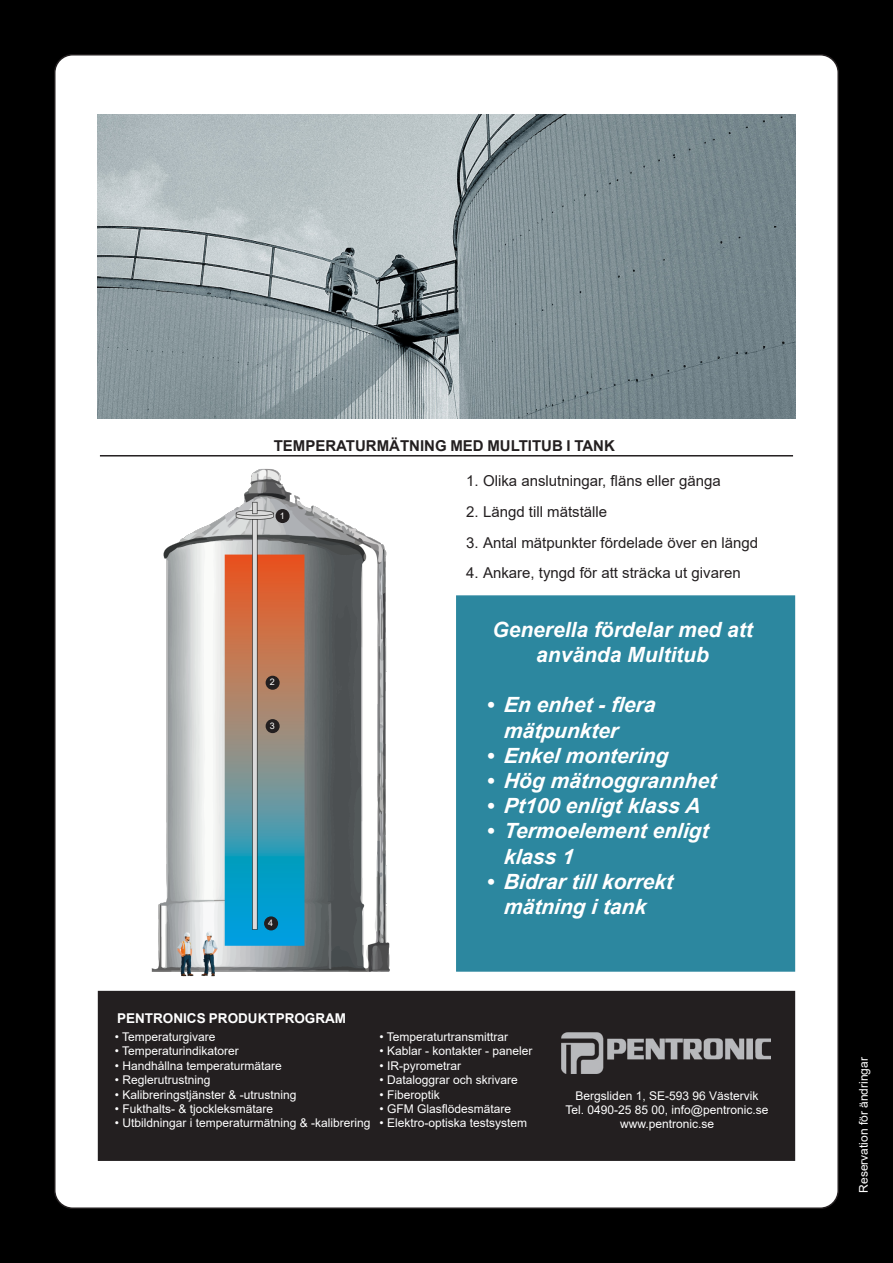
<style>
.page{position:relative;width:893px;height:1263px;background:#000}
.page>*{position:absolute;margin:0;border:0;box-sizing:border-box;transform-origin:0 0}
.H3_textruta{font:italic 700 21px/25.2px "Arial";color:#fff;text-align:center}
.t1{font:15px "Arial";color:#231f20}
.H3_Versaler{font:700 15px "Arial";color:#231f20}
.H4_vit{font:700 13.5px "Arial";color:#fff}
.Vit_text_i_svart_Pentronicruta{font:12px "Arial";color:#fff}
.Brödtext_vit{font:12px/14.4px "Arial";color:#fff;text-align:center}
.Vit_text_i_svart_Pentronicruta-2{font:9px "Arial";color:#fff}
</style>
<div class="page">
<div style="left:55px;top:55px;width:783px;height:1153px;background:#fff;border-radius:18px"></div>
<div style="left:99px;top:991px;width:695px;height:169px;background:#231f20"></div>
<div style="left:98px;top:991px;width:697px;height:170px;border:2px solid #231f20"></div>
<img style="left:561px;top:1032px;width:210px;height:42px">
<hr style="left:100px;top:455px;width:693px;height:1px;background:#231f20">
<img style="left:151px;top:469px;width:239px;height:508px">
<img style="left:98px;top:115px;width:697px;height:304px">
<div style="left:456px;top:595px;width:339px;height:377px;background:#2c879f;border:2px solid #2c879f"></div>
<div style="left:276px;top:510px;width:13px;height:12px;background:#231f20;border-radius:50%"></div>
<div style="left:276px;top:509px;width:14px;height:14px;border:2px solid #231f20;border-radius:50%"></div>
<div style="left:266px;top:676px;width:13px;height:13px;background:#231f20;border-radius:50%"></div>
<div style="left:266px;top:676px;width:14px;height:14px;border:2px solid #231f20;border-radius:50%"></div>
<div style="left:266px;top:720px;width:13px;height:12px;background:#231f20;border-radius:50%"></div>
<div style="left:266px;top:719px;width:14px;height:14px;border:2px solid #231f20;border-radius:50%"></div>
<div style="left:265px;top:917px;width:12px;height:13px;background:#231f20;border-radius:50%"></div>
<div style="left:264px;top:916px;width:14px;height:14px;border:2px solid #231f20;border-radius:50%"></div>
<p class="H3_Versaler" style="left:274px;top:435px;width:343px">TEMPERATURMÄTNING MED MULTITUB I TANK</p>
<p class="t1" style="left:466px;top:470px;width:256px">1. Olika anslutningar, fläns eller gänga</p>
<p class="t1" style="left:466px;top:501px;width:143px">2. Längd till mätställe</p>
<p class="t1" style="left:466px;top:532px;width:294px">3. Antal mätpunkter fördelade över en längd</p>
<p class="t1" style="left:466px;top:563px;width:276px">4. Ankare, tyngd för att sträcka ut givaren</p>
<p class="Vit_text_i_svart_Pentronicruta-2" style="left:280px;top:509px;width:7px">1</p>
<p class="Vit_text_i_svart_Pentronicruta-2" style="left:270px;top:676px;width:7px">2</p>
<p class="Vit_text_i_svart_Pentronicruta-2" style="left:270px;top:719px;width:7px">3</p>
<p class="Vit_text_i_svart_Pentronicruta-2" style="left:268px;top:916px;width:7px">4</p>
<p class="H3_textruta" style="left:492px;top:617px;width:262px">Generella fördelar med att använda Multitub</p>
<p class="H3_textruta" style="left:503px;top:693px;width:156px;text-align:left;text-indent:-17px">• En enhet - flera mätpunkter</p>
<p class="H3_textruta" style="left:486px;top:743px;width:186px">• Enkel montering</p>
<p class="H3_textruta" style="left:486px;top:769px;width:231px">• Hög mätnoggrannhet</p>
<p class="H3_textruta" style="left:486px;top:794px;width:218px">• Pt100 enligt klass A</p>
<p class="H3_textruta" style="left:503px;top:819px;width:206px;text-align:left;text-indent:-17px">• Termoelement enligt klass 1</p>
<p class="H3_textruta" style="left:486px;top:869px;width:188px">• Bidrar till korrekt mätning i tank</p>
<p class="H4_vit" style="left:117px;top:1009px;width:231px">PENTRONICS PRODUKTPROGRAM</p>
<p class="Vit_text_i_svart_Pentronicruta" style="left:115px;top:1028px;width:102px">• Temperaturgivare</p>
<p class="Vit_text_i_svart_Pentronicruta" style="left:115px;top:1043px;width:126px">• Temperaturindikatorer</p>
<p class="Vit_text_i_svart_Pentronicruta" style="left:115px;top:1057px;width:168px">• Handhållna temperaturmätare</p>
<p class="Vit_text_i_svart_Pentronicruta" style="left:115px;top:1072px;width:97px">• Reglerutrustning</p>
<p class="Vit_text_i_svart_Pentronicruta" style="left:115px;top:1086px;width:183px">• Kalibreringstjänster &amp; -utrustning</p>
<p class="Vit_text_i_svart_Pentronicruta" style="left:115px;top:1100px;width:160px">• Fukthalts- &amp; tjockleksmätare</p>
<p class="Vit_text_i_svart_Pentronicruta" style="left:115px;top:1115px;width:257px">• Utbildningar i temperaturmätning &amp; -kalibrering</p>
<p class="Vit_text_i_svart_Pentronicruta" style="left:379px;top:1028px;width:130px">• Temperaturtransmittrar</p>
<p class="Vit_text_i_svart_Pentronicruta" style="left:379px;top:1043px;width:154px">• Kablar - kontakter - paneler</p>
<p class="Vit_text_i_svart_Pentronicruta" style="left:379px;top:1057px;width:83px">• IR-pyrometrar</p>
<p class="Vit_text_i_svart_Pentronicruta" style="left:379px;top:1072px;width:140px">• Dataloggrar och skrivare</p>
<p class="Vit_text_i_svart_Pentronicruta" style="left:379px;top:1086px;width:62px">• Fiberoptik</p>
<p class="Vit_text_i_svart_Pentronicruta" style="left:379px;top:1100px;width:133px">• GFM Glasflödesmätare</p>
<p class="Vit_text_i_svart_Pentronicruta" style="left:379px;top:1115px;width:149px">• Elektro-optiska testsystem</p>
<p class="Brödtext_vit" style="left:565px;top:1088px;width:204px">Bergsliden 1, SE-593 96 Västervik<br>Tel. 0490-25 85 00, info@pentronic.se www.pentronic.se</p>
<p class="Vit_text_i_svart_Pentronicruta" style="left:855px;top:1193px;width:137px;rotate:-90deg">Reservation för ändringar</p>
</div>
